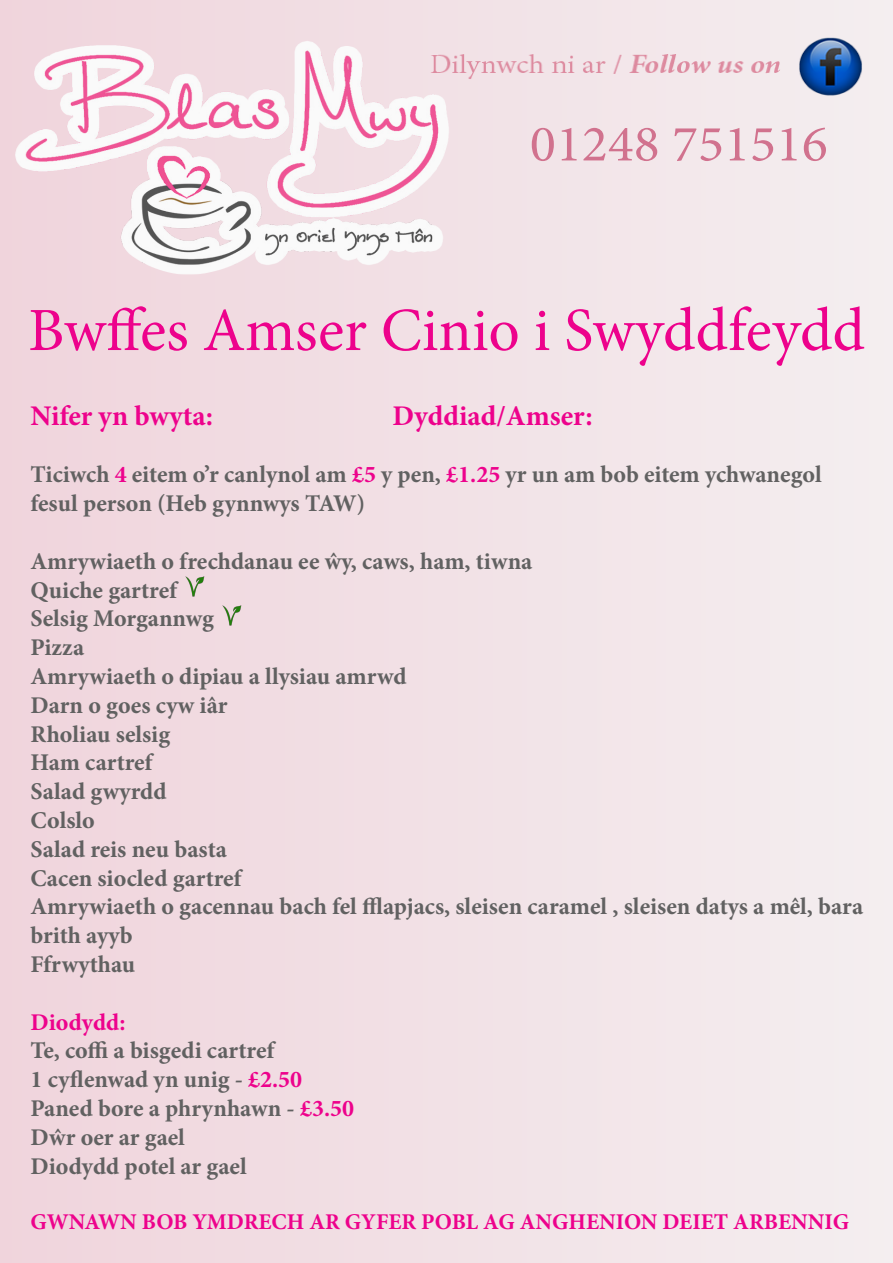
<style>
.page{position:relative;width:893px;height:1263px;background:#f2e2e7}
.page>*{position:absolute;margin:0;border:0;box-sizing:border-box;transform-origin:0 0}
.t1{font:61.5px "Minion Pro";color:#ed028c}
.t2{font:51.3px "Minion Pro";color:#d1728e;scale:1.05 1}
.t3{font:700 28.5px "Minion Pro";color:#ed028c}
.t4{font:700 24px/28.8px "Minion Pro";color:#616161}
.t5{font:700 24px "Minion Pro";letter-spacing:.005em;color:#ed028c}
.t6{font:700 22.5px "Minion Pro";color:#ed028c}
.s1{color:#ed028c}
</style>
<div class="page">
<img style="left:185px;top:576px;width:20px;height:21px">
<img style="left:222px;top:605px;width:20px;height:21px">
<img style="left:10px;top:7px;width:439px;height:283px">
<img style="left:376px;top:26px;width:508px;height:105px">
<p class="t2" style="left:530px;top:110px;width:285px">01248 751516</p>
<p class="t1" style="left:28px;top:289px;width:838px">Bwffes Amser Cinio i Swyddfeydd</p>
<p class="t3" style="left:30px;top:395px;width:184px">Nifer yn bwyta:</p>
<p class="t3" style="left:392px;top:395px;width:202px">Dyddiad/Amser:</p>
<p class="t4" style="left:30px;top:460px;width:793px">Ticiwch <span class="s1">4</span> eitem o’r canlynol am <span class="s1">£5</span> y pen, <span class="s1">£1.25</span> yr un am bob eitem ychwanegol fesul person (Heb gynnwys TAW)</p>
<p class="t4" style="left:30px;top:546px;width:503px">Amrywiaeth o frechdanau ee ŵy, caws, ham, tiwna</p>
<p class="t4" style="left:30px;top:575px;width:148px">Quiche gartref</p>
<p class="t4" style="left:30px;top:604px;width:185px">Selsig Morgannwg</p>
<p class="t4" style="left:30px;top:633px;width:55px">Pizza</p>
<p class="t4" style="left:30px;top:661px;width:378px">Amrywiaeth o dipiau a llysiau amrwd</p>
<p class="t4" style="left:30px;top:690px;width:199px">Darn o goes cyw iâr</p>
<p class="t4" style="left:30px;top:719px;width:141px">Rholiau selsig</p>
<p class="t4" style="left:30px;top:748px;width:124px">Ham cartref</p>
<p class="t4" style="left:30px;top:777px;width:138px">Salad gwyrdd</p>
<p class="t4" style="left:30px;top:805px;width:66px">Colslo</p>
<p class="t4" style="left:30px;top:834px;width:198px">Salad reis neu basta</p>
<p class="t4" style="left:30px;top:863px;width:213px">Cacen siocled gartref</p>
<p class="t4" style="left:30px;top:892px;width:834px">Amrywiaeth o gacennau bach fel fflapjacs, sleisen caramel , sleisen datys a mêl, bara</p>
<p class="t4" style="left:30px;top:921px;width:104px">brith ayyb</p>
<p class="t4" style="left:30px;top:949px;width:106px">Ffrwythau</p>
<p class="t5" style="left:30px;top:1005px;width:97px">Diodydd:</p>
<p class="t4" style="left:30px;top:1036px;width:245px">Te, coffi a bisgedi cartref</p>
<p class="t4" style="left:30px;top:1065px;width:273px">1 cyflenwad yn unig - <span class="s1">£2.50</span></p>
<p class="t4" style="left:30px;top:1093px;width:325px">Paned bore a phrynhawn - <span class="s1">£3.50</span></p>
<p class="t4" style="left:30px;top:1122px;width:156px">Dŵr oer ar gael</p>
<p class="t4" style="left:30px;top:1151px;width:218px">Diodydd potel ar gael</p>
<p class="t6" style="left:30px;top:1206px;width:820px">GWNAWN BOB YMDRECH AR GYFER POBL AG ANGHENION DEIET ARBENNIG</p>
</div>
